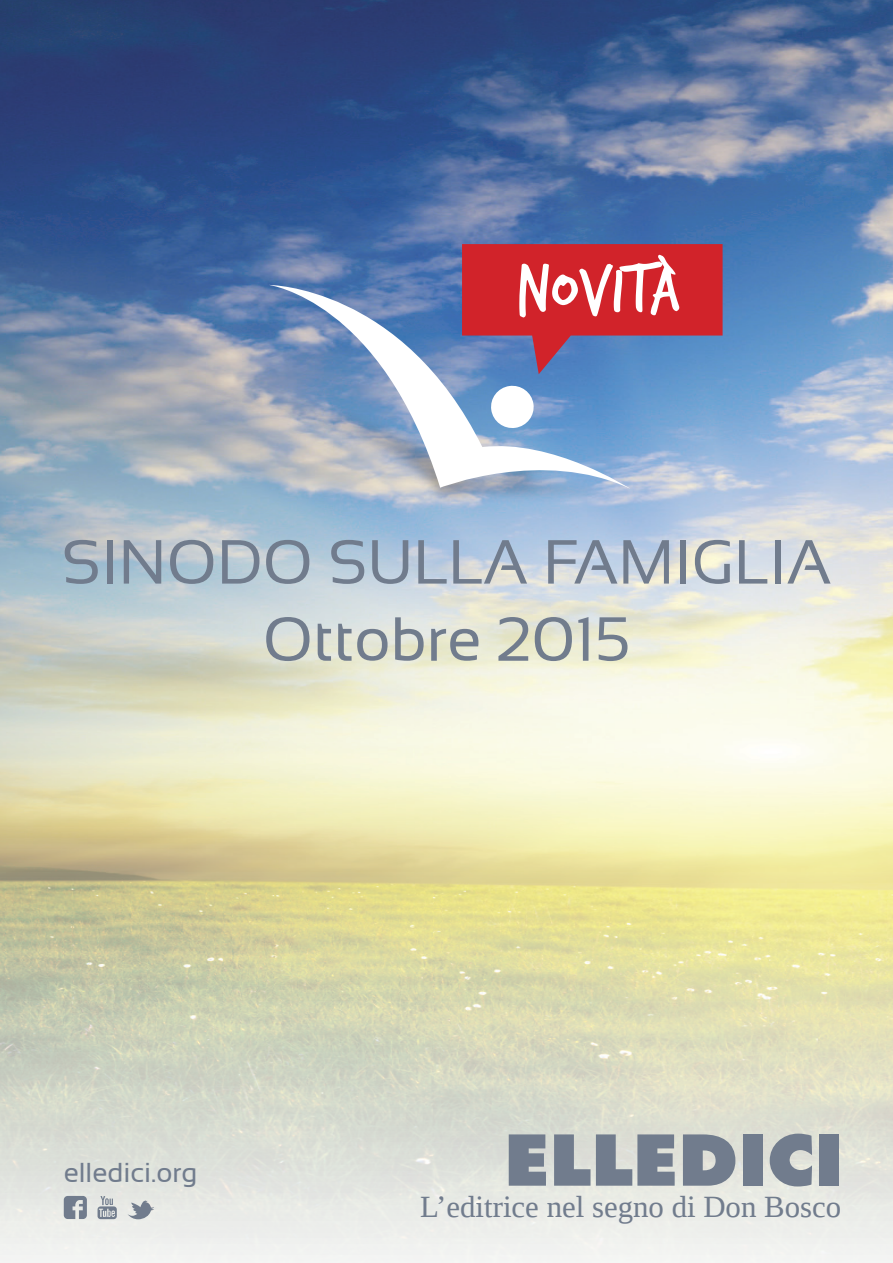
<style>
.page{position:relative;width:893px;height:1263px;background:#fff}
.page>*{position:absolute;margin:0;border:0;box-sizing:border-box;transform-origin:0 0}
.t1{font:72.3px "Trash Hand";color:#fff}
.t2{font:62.1px/77.1px "Sansation";color:#717c8d;text-align:center}
.t3{font:30.9px "Liberation Serif";color:#717c8d}
.t4{font:27.45px "Sansation";color:#717c8d}
</style>
<div class="page">
<img style="left:0;top:0;width:893px;height:1263px">
<img style="left:141px;top:310px;width:553px;height:217px">
<svg style="left:269px;top:285px;width:361px;height:204px"></svg>
<svg style="left:490px;top:384px;width:45px;height:45px"></svg>
<svg style="left:509px;top:1134px;width:37px;height:52px;background:#7d8796"></svg>
<svg style="left:554px;top:1134px;width:36px;height:52px;background:#929aa4"></svg>
<svg style="left:596px;top:1134px;width:79px;height:52px;background:#8e97a1"></svg>
<svg style="left:683px;top:1134px;width:52px;height:52px;background:#868f9b"></svg>
<div style="left:743px;top:1134px;width:19px;height:52px;background:#717c8d"></div>
<svg style="left:770px;top:1133px;width:42px;height:53px;background:#949ca5"></svg>
<div style="left:819px;top:1134px;width:20px;height:52px;background:#717c8d"></div>
<svg style="left:462px;top:244px;width:261px;height:130px;background:#af3e54"></svg>
<svg style="left:98px;top:1196px;width:19px;height:23px"></svg>
<svg style="left:64px;top:1196px;width:23px;height:23px"></svg>
<svg style="left:127px;top:1200px;width:27px;height:19px"></svg>
<p class="t1" style="left:516px;top:254px;width:165px">Novità</p>
<p class="t2" style="left:62px;top:523px;width:771px">SINODO SULLA FAMIGLIA ottobre 2015</p>
<p class="t4" style="left:64px;top:1157px;width:135px">elledici.org</p>
<p class="t3" style="left:420px;top:1186px;width:423px">L’editrice nel segno di Don Bosco</p>
</div>
